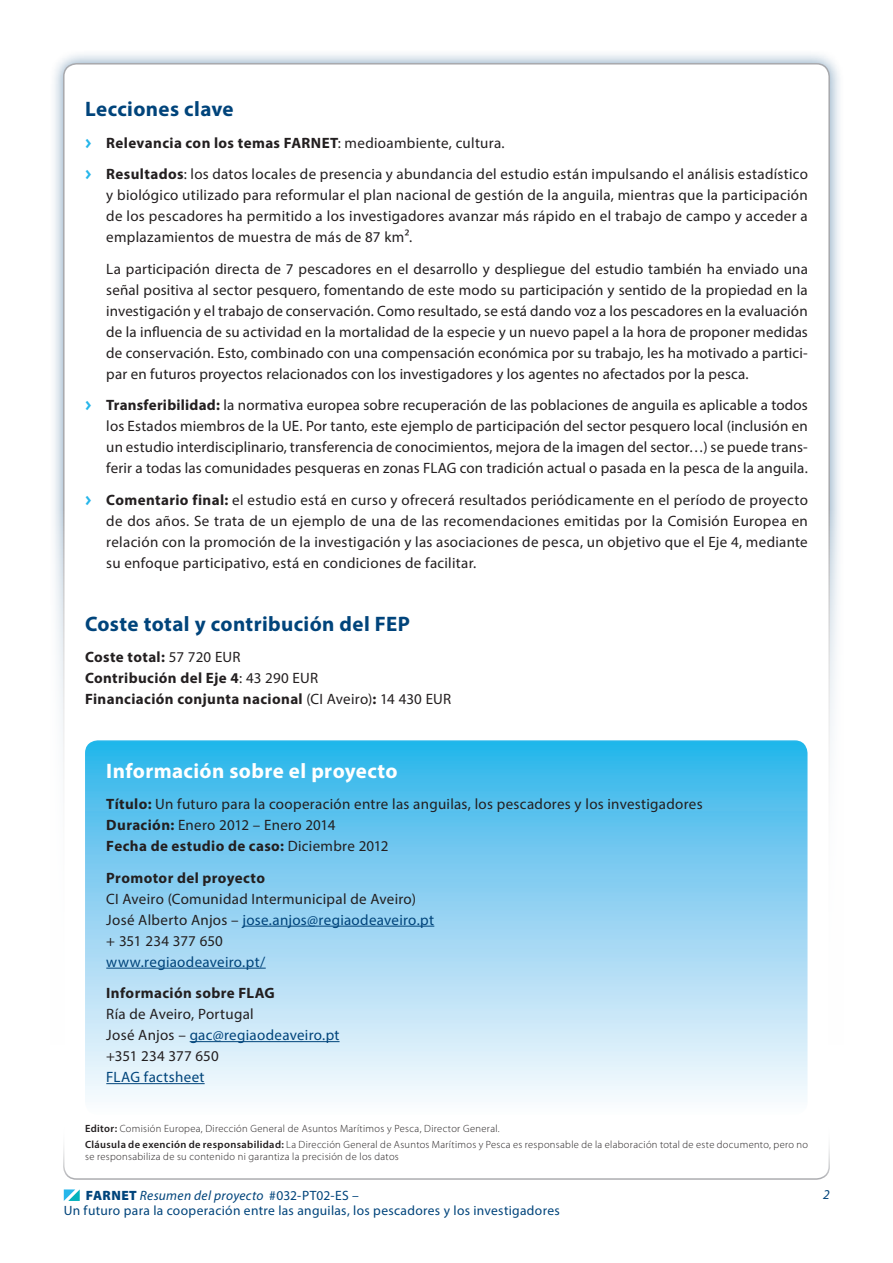
<style>
.page{position:relative;width:893px;height:1263px;background:#fff}
.page>*{position:absolute;margin:0;border:0;box-sizing:border-box;transform-origin:0 0}
.t1{font:700 21px "Myriad Pro";letter-spacing:.015em;color:#00447b}
.t2{font:700 21px "Myriad Pro";letter-spacing:.02em;color:#fff}
.t3{font:15px/21px "Myriad Pro";letter-spacing:.02em;color:#231f20}
.t4{font:700 15px/21px "Myriad Pro";letter-spacing:.025em;color:#231f20}
.t5{font:15px "Myriad Pro";letter-spacing:.02em;color:#00447b}
.t6{font:13.5px/15px "Myriad Pro";letter-spacing:.025em;color:#00447b}
.t7{font:italic 13.5px "Myriad Pro";color:#00447b}
.t8{font:300 10.5px/16.2px "Myriad Pro";letter-spacing:.03em;color:#231f20}
.s1{font-family:"Meta Plus Bold Caps";color:#26b6ea}
.s2{font-weight:700}
.s3{font-weight:400}
.s4{color:#00447b}
.s5{font-weight:600}
.s6{font-weight:900}
.s7{font-style:italic}
</style>
<div class="page">
<div style="left:49px;top:49px;width:795px;height:1165px;background:#00447b;opacity:.5"></div>
<div style="left:64px;top:64px;width:765px;height:1135px;background:#fff;border-radius:13px"></div>
<div style="left:0;top:510px;width:893px;height:753px;background:#fff"></div>
<svg style="left:64px;top:1189px;width:16px;height:12px"></svg>
<svg style="left:63px;top:1146px;width:767px;height:34px"></svg>
<svg style="left:85px;top:740px;width:722px;height:359px;background:#94d5f3"></svg>
<hr style="left:242px;top:926px;width:192px;height:1px;background:#00447b">
<hr style="left:106px;top:968px;width:160px;height:1px;background:#00447b">
<hr style="left:190px;top:1041px;width:150px;height:1px;background:#00447b">
<hr style="left:106px;top:1083px;width:99px;height:1px;background:#00447b">
<h1 class="t1" style="left:85px;top:95px;width:150px">Lecciones clave</h1>
<p class="t3" style="left:85px;top:127px;width:724px;line-height:31.5px"><span class="s1">&gt;</span> <span class="s2">Relevancia con los temas FARNET</span>: medioambiente, cultura.<br><span class="s1">&gt;</span> <span class="s2">Resultados</span>: los datos locales de presencia y abundancia del estudio están impulsando el análisis estadístico</p>
<p class="t3" style="left:106px;top:184px;width:703px;text-align:justify">y biológico utilizado para reformular el plan nacional de gestión de la anguila, mientras que la participación de los pescadores ha permitido a los investigadores avanzar más rápido en el trabajo de campo y acceder a emplazamientos de muestra de más de 87 km².</p>
<p class="t3" style="left:106px;top:258px;width:703px;text-align:justify">La participación directa de 7 pescadores en el desarrollo y despliegue del estudio también ha enviado una señal positiva al sector pesquero, fomentando de este modo su participación y sentido de la propiedad en la investigación y el trabajo de conservación. Como resultado, se está dando voz a los pescadores en la evaluación de la influencia de su actividad en la mortalidad de la especie y un nuevo papel a la hora de proponer medidas de conservación. Esto, combinado con una compensación económica por su trabajo, les ha motivado a partici&shy;par en futuros proyectos relacionados con los investigadores y los agentes no afectados por la pesca.</p>
<p class="t3" style="left:106px;top:394px;width:703px;text-align:justify;text-indent:-21px"><span class="s1">&gt;</span> <span class="s2">Transferibilidad:</span> la normativa europea sobre recuperación de las poblaciones de anguila es aplicable a todos los Estados miembros de la UE. Por tanto, este ejemplo de participación del sector pesquero local (inclusión en un estudio interdisciplinario, transferencia de conocimientos, mejora de la imagen del sector…) se puede trans&shy;ferir a todas las comunidades pesqueras en zonas FLAG con tradición actual o pasada en la pesca de la anguila.</p>
<p class="t3" style="left:106px;top:489px;width:703px;text-align:justify;text-indent:-21px"><span class="s1">&gt;</span> <span class="s2">Comentario final:</span> el estudio está en curso y ofrecerá resultados periódicamente en el período de proyecto de dos años. Se trata de un ejemplo de una de las recomendaciones emitidas por la Comisión Europea en relación con la promoción de la investigación y las asociaciones de pesca, un objetivo que el Eje 4, mediante su enfoque participativo, está en condiciones de facilitar.</p>
<h1 class="t1" style="left:85px;top:610px;width:326px">Coste total y contribución del FEP</h1>
<p class="t4" style="left:85px;top:646px;width:368px">Coste total: <span class="s3">57 720 EUR<br></span>Contribución del Eje 4<span class="s3">: 43 290 EUR<br></span>Financiación conjunta nacional <span class="s3">(CI Aveiro)</span>: <span class="s3">14 430 EUR</span></p>
<h1 class="t2" style="left:106px;top:757px;width:293px">Información sobre el proyecto</h1>
<p class="t3" style="left:106px;top:793px;width:598px"><span class="s2">Título:</span> Un futuro para la cooperación entre las anguilas, los pescadores y los investigadores<br><span class="s2">Duración:</span> Enero 2012 – Enero 2014<br><span class="s2">Fecha de estudio de caso:</span> Diciembre 2012</p>
<p class="t4" style="left:106px;top:866px;width:160px">Promotor del proyecto</p>
<p class="t3" style="left:106px;top:888px;width:329px">CI Aveiro (Comunidad Intermunicipal de Aveiro)<br>José Alberto Anjos – <span class="s4">jose.anjos@regiaodeaveiro.pt </span>+ 351 234 377 650</p>
<p class="t5" style="left:106px;top:952px;width:161px">www.regiaodeaveiro.pt/</p>
<p class="t4" style="left:106px;top:982px;width:170px">Información sobre FLAG</p>
<p class="t3" style="left:106px;top:1003px;width:235px">Ría de Aveiro, Portugal<br>José Anjos – <span class="s4">gac@regiaodeaveiro.pt </span>+351 234 377 650</p>
<p class="t5" style="left:106px;top:1068px;width:100px">FLAG factsheet</p>
<p class="t8" style="left:85px;top:1120px;width:724px"><span class="s5">Editor:</span> Comisión Europea, Dirección General de Asuntos Marítimos y Pesca, Director General.<br><span class="s5">Cláusula de exención de responsabilidad:</span> La Dirección General de Asuntos Marítimos y Pesca es responsable de la elaboración total de este documento, pero no</p>
<p class="t8" style="left:85px;top:1148px;width:315px">se responsabiliza de su contenido ni garantiza la precisión de los datos</p>
<p class="t6" style="left:64px;top:1188px;width:497px;text-indent:22px"><span class="s6">FARNET</span> <span class="s7">Resumen del proyecto</span> #032-PT02-ES –<br>Un futuro para la cooperación entre las anguilas, los pescadores y los investigadores</p>
<p class="t7" style="left:823px;top:1186px;width:8px">2</p>
</div>
